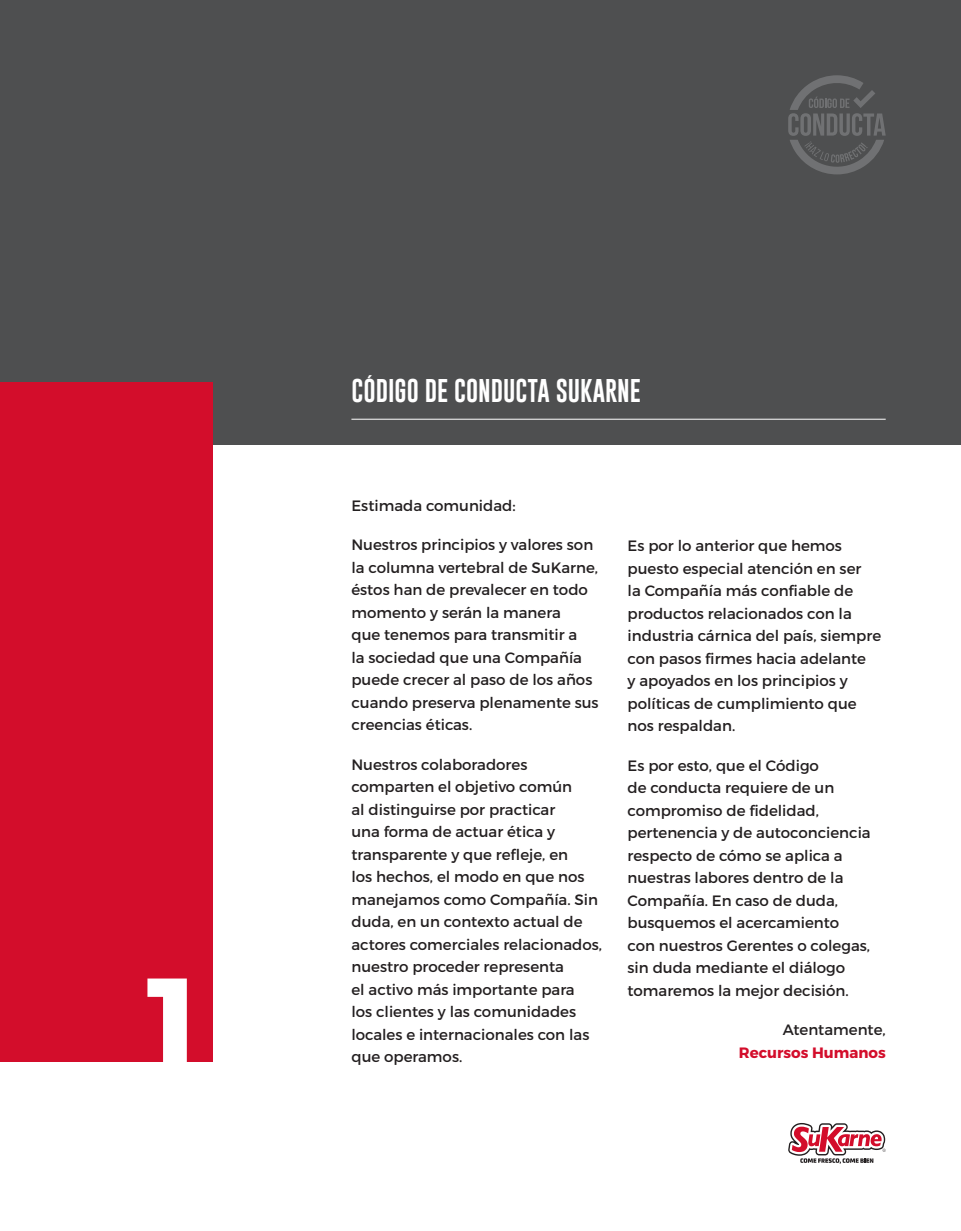
<style>
.page{position:relative;width:961px;height:1231px;background:#fff}
.page>*{position:absolute;margin:0;border:0;box-sizing:border-box;transform-origin:0 0}
.t1{font:800 120px "Montserrat";color:#fff}
.t2{font:24px "Gobold";color:#fff}
.t3{font:15px/22.5px "Montserrat";color:#231f20}
.t4{font:700 15px "Montserrat";color:#d30d2b}
</style>
<div class="page">
<div style="left:0;top:0;width:961px;height:444px;background:#4e4f50"></div>
<div style="left:0;top:382px;width:213px;height:753px;background:#d30d2b"></div>
<div style="left:0;top:1062px;width:228px;height:147px;background:#fff"></div>
<svg style="left:788px;top:75px;width:97px;height:99px"></svg>
<hr style="left:351px;top:419px;width:534px;height:1px;background:#fff">
<svg style="left:788px;top:1123px;width:97px;height:40px"></svg>
<h1 class="t1" style="left:147px;top:932px;width:50px">1</h1>
<h2 class="t2" style="left:351px;top:375px;width:291px">CÓDIGO DE CONDUCTA SUKARNE</h2>
<p class="t3" style="left:351px;top:494px;width:166px">Estimada comunidad:</p>
<p class="t3" style="left:351px;top:533px;width:249px">Nuestros principios y valores son la columna vertebral de SuKarne, éstos han de prevalecer en todo momento y serán la manera<br>que tenemos para transmitir a<br>la sociedad que una Compañía puede crecer al paso de los años cuando preserva plenamente sus creencias éticas.</p>
<p class="t3" style="left:351px;top:753px;width:252px">Nuestros colaboradores comparten el objetivo común<br>al distinguirse por practicar<br>una forma de actuar ética y transparente y que refleje, en<br>los hechos, el modo en que nos manejamos como Compañía. Sin duda, en un contexto actual de actores comerciales relacionados, nuestro proceder representa<br>el activo más importante para<br>los clientes y las comunidades locales e internacionales con las</p>
<p class="t3" style="left:351px;top:1045px;width:112px">que operamos.</p>
<p class="t3" style="left:627px;top:534px;width:255px">Es por lo anterior que hemos puesto especial atención en ser<br>la Compañía más confiable de productos relacionados con la industria cárnica del país, siempre con pasos firmes hacia adelante<br>y apoyados en los principios y políticas de cumplimiento que nos respaldan.</p>
<p class="t3" style="left:627px;top:754px;width:245px">Es por esto, que el Código<br>de conducta requiere de un compromiso de fidelidad, pertenencia y de autoconciencia respecto de cómo se aplica a nuestras labores dentro de la<br>Compañía. En caso de duda, busquemos el acercamiento<br>con nuestros Gerentes o colegas, sin duda mediante el diálogo tomaremos la mejor decisión.</p>
<p class="t3" style="left:782px;top:1018px;width:104px">Atentamente,</p>
<p class="t4" style="left:739px;top:1043px;width:148px">Recursos Humanos</p>
</div>
